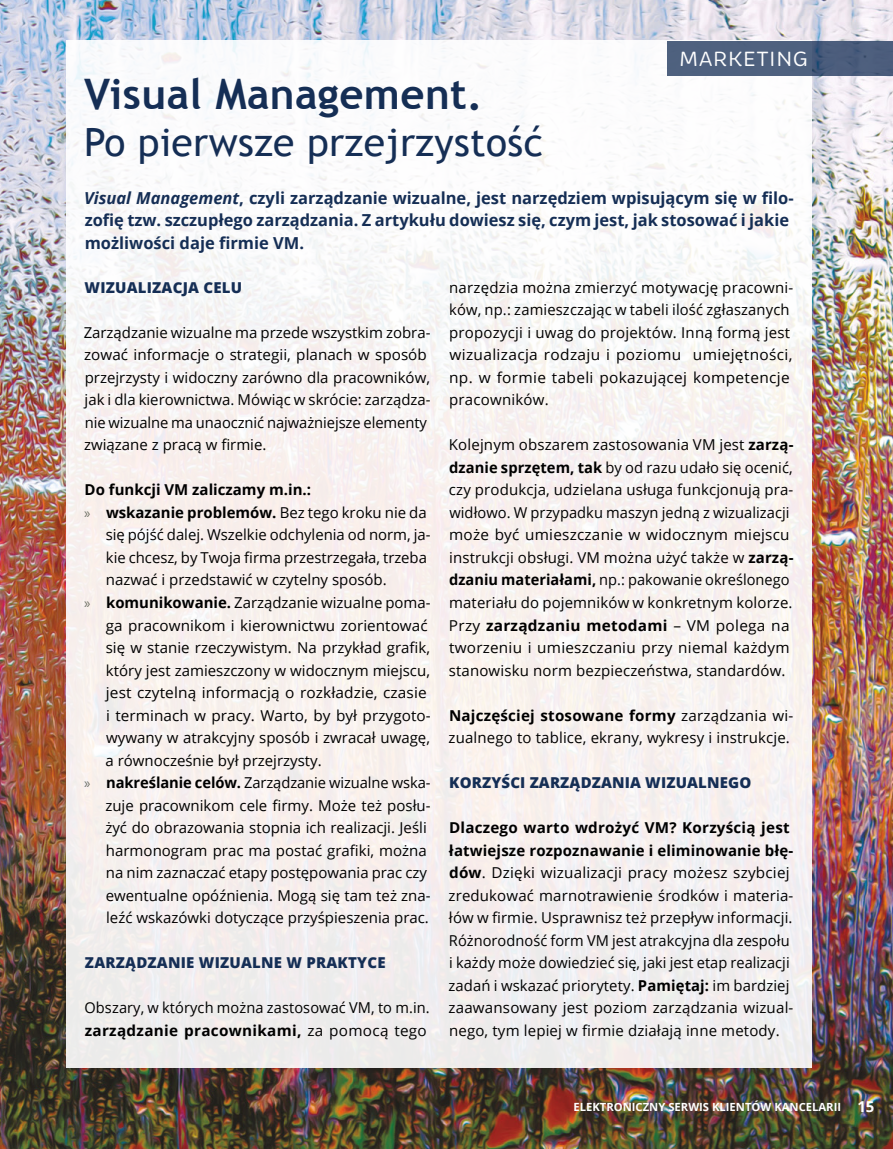
<style>
.page{position:relative;width:893px;height:1149px;background:#fff}
.page>*{position:absolute;margin:0;border:0;box-sizing:border-box;transform-origin:0 0}
.t1{font:700 42px "Trebuchet MS";letter-spacing:.01em;color:#152e55}
.t2{font:39px "Trebuchet MS";letter-spacing:.01em;color:#152e55}
.t3{font:21px "Brevia";letter-spacing:.025em;color:#fff}
.t4{font:700 16.5px/22.5px "Open Sans";color:#152e55}
.t5{font:15px/22.5px "Open Sans";letter-spacing:.005em;color:#000}
.t6{font:800 15px "Open Sans";letter-spacing:.015em;color:#152e55}
.t7{font:700 15px "Open Sans";color:#000}
.t8{font:700 11.25px "Open Sans";color:#fff}
.s1{font-style:italic}
.s2{font-family:"Myriad Pro";font-weight:400;color:#6c6f64}
.s3{font-weight:400}
.s4{font-family:"Myriad Pro";color:#6c6f64}
.s5{font-weight:700}
.s6{font-size:15px}
</style>
<div class="page">
<img style="left:0;top:0;width:893px;height:1148px">
<div style="left:66px;top:41px;width:745px;height:1026px;background:linear-gradient(to right,#f7f2f1,#f7f4f3)"></div>
<div style="left:667px;top:41px;width:226px;height:34px;background:#4e617e"></div>
<h1 class="t1" style="left:84px;top:68px;width:400px">Visual Management.</h1>
<h2 class="t2" style="left:84px;top:119px;width:460px">Po pierwsze przejrzystość</h2>
<h3 class="t3" style="left:679px;top:46px;width:130px">MARKETING</h3>
<p class="t4" style="left:84px;top:186px;width:711px"><span class="s1">Visual Management</span>, czyli zarządzanie wizualne, jest narzędziem wpisującym się w filo&shy;zofię tzw. szczupłego zarządzania. Z artykułu dowiesz się, czym jest, jak stosować i jakie możliwości daje firmie VM.</p>
<p class="t6" style="left:85px;top:276px;width:159px">WIZUALIZACJA CELU</p>
<p class="t5" style="left:84px;top:320px;width:348px">Zarządzanie wizualne ma przede wszystkim zobra&shy;zować informacje o strategii, planach w sposób przejrzysty i widoczny zarówno dla pracowników, jak i dla kierownictwa. Mówiąc w skrócie: zarządza&shy;nie wizualne ma unaocznić najważniejsze elementy związane z pracą w firmie.</p>
<p class="t7" style="left:85px;top:479px;width:228px">Do funkcji VM zaliczamy m.in.:</p>
<p class="t7" style="left:84px;top:501px;width:344px"><span class="s2">»</span> wskazanie problemów. <span class="s3">Bez tego kroku nie da</span></p>
<p class="t5" style="left:106px;top:523px;width:326px">się pójść dalej. Wszelkie odchylenia od norm, ja-</p>
<p class="t5" style="left:106px;top:545px;width:322px">kie chcesz, by Twoja firma przestrzegała, trzeba</p>
<p class="t5" style="left:106px;top:568px;width:282px">nazwać i przedstawić w czytelny sposób.</p>
<p class="t5" style="left:84px;top:590px;width:348px"><span class="s4">»</span> <span class="s5">komunikowanie.</span> Zarządzanie wizualne poma-</p>
<p class="t5" style="left:106px;top:613px;width:323px">ga pracownikom i kierownictwu zorientować</p>
<p class="t5" style="left:106px;top:635px;width:326px">się w stanie rzeczywistym. Na przykład grafik,</p>
<p class="t5" style="left:106px;top:658px;width:326px">który jest zamieszczony w widocznym miejscu,</p>
<p class="t5" style="left:106px;top:680px;width:322px">jest czytelną informacją o rozkładzie, czasie</p>
<p class="t5" style="left:106px;top:703px;width:326px">i terminach w pracy. Warto, by był przygoto-</p>
<p class="t5" style="left:106px;top:725px;width:325px">wywany w atrakcyjny sposób i zwracał uwagę,</p>
<p class="t5" style="left:106px;top:748px;width:218px">a równocześnie był przejrzysty.</p>
<p class="t5" style="left:84px;top:770px;width:348px"><span class="s4">»</span> <span class="s5">nakreślanie celów.</span> Zarządzanie wizualne wska-</p>
<p class="t5" style="left:105px;top:793px;width:327px">zuje pracownikom cele firmy. Może też posłu-</p>
<p class="t5" style="left:105px;top:815px;width:323px">żyć do obrazowania stopnia ich realizacji. Jeśli</p>
<p class="t5" style="left:106px;top:838px;width:322px">harmonogram prac ma postać grafiki, można</p>
<p class="t5" style="left:106px;top:860px;width:323px">na nim zaznaczać etapy postępowania prac czy</p>
<p class="t5" style="left:106px;top:883px;width:326px">ewentualne opóźnienia. Mogą się tam też zna-</p>
<p class="t5" style="left:106px;top:905px;width:324px">leźć wskazówki dotyczące przyśpieszenia prac.</p>
<p class="t6" style="left:85px;top:951px;width:302px">ZARZĄDZANIE WIZUALNE W PRAKTYCE</p>
<p class="t5" style="left:84px;top:995px;width:347px">Obszary, w których można zastosować VM, to m.in. <span class="s5">zarządzanie pracownikami,</span> za pomocą tego</p>
<p class="t5" style="left:449px;top:275px;width:346px">narzędzia można zmierzyć motywację pracowni&shy;ków, np.: zamieszczając w tabeli ilość zgłaszanych propozycji i uwag do projektów. Inną formą jest wizualizacja rodzaju i poziomu umiejętności, np. w formie tabeli pokazującej kompetencje pracowników.</p>
<p class="t5" style="left:449px;top:433px;width:346px">Kolejnym obszarem zastosowania VM jest <span class="s5">zarzą&shy;dzanie sprzętem, tak</span> by od razu udało się ocenić, czy produkcja, udzielana usługa funkcjonują pra&shy;widłowo. W przypadku maszyn jedną z wizualizacji może być umieszczanie w widocznym miejscu instrukcji obsługi. VM można użyć także w <span class="s5">zarzą&shy;dzaniu materiałami,</span> np.: pakowanie określonego materiału do pojemników w konkretnym kolorze.<br>Przy <span class="s5">zarządzaniu metodami</span> – VM polega na tworzeniu i umieszczaniu przy niemal każdym stanowisku norm bezpieczeństwa, standardów.</p>
<p class="t5" style="left:449px;top:703px;width:346px"><span class="s5">Najczęściej stosowane formy</span> zarządzania wi&shy;zualnego to tablice, ekrany, wykresy i instrukcje.</p>
<p class="t6" style="left:449px;top:771px;width:304px">KORZYŚCI ZARZĄDZANIA WIZUALNEGO</p>
<p class="t5" style="left:449px;top:815px;width:346px"><span class="s5">Dlaczego warto wdrożyć VM? Korzyścią jest łatwiejsze rozpoznawanie i eliminowanie błę&shy;dów</span>. Dzięki wizualizacji pracy możesz szybciej zredukować marnotrawienie środków i materia&shy;łów w firmie. Usprawnisz też przepływ informacji.<br>Różnorodność form VM jest atrakcyjna dla zespołu i każdy może dowiedzieć się, jaki jest etap realizacji zadań i wskazać priorytety. <span class="s5">Pamiętaj:</span> im bardziej zaawansowany jest poziom zarządzania wizual&shy;nego, tym lepiej w firmie działają inne metody.</p>
<p class="t8" style="left:573px;top:1099px;width:303px">ELEKTRONICZNY SERWIS KLIENTÓW KANCELARII <span class="s6">15</span></p>
</div>
